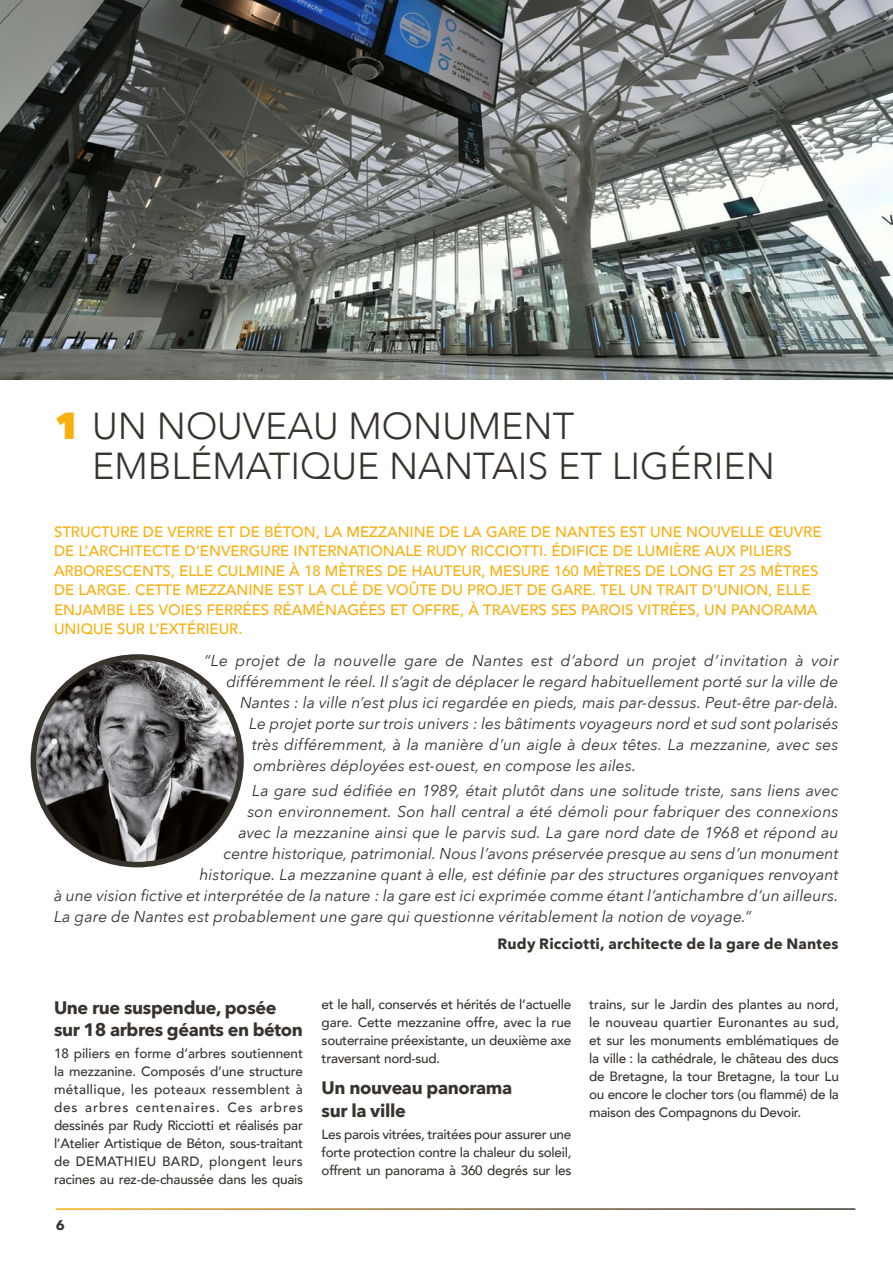
<style>
.page{position:relative;width:893px;height:1263px;background:#fff}
.page>*{position:absolute;margin:0;border:0;box-sizing:border-box;transform-origin:0 0}
.t1{font:300 37.5px/40.5px "Avenir";color:#39332e}
.TitreParagraphe{font:700 18px/22.5px "Avenir Next";letter-spacing:-.02em;color:#39332e}
.BlaBlaBla{font:italic 15.75px "Avenir Next";color:#39332e}
.BlaBlaBla-2{font:italic 15.75px "Avenir Next";letter-spacing:.02em;color:#39332e}
.TxtIntro{font:500 15px/19.5px "Avenir";color:#f9af0e}
.BlaBlaGens{font:700 15px "Avenir Next";letter-spacing:.01em;color:#39332e}
.t2{font:700 14.1px "Avenir Next";color:#39332e}
.TxtCourant{font:500 13.5px/18px "Avenir";letter-spacing:-.02em;color:#39332e;text-align:justify}
.s1{font-family:"Avenir Next";font-weight:800;color:#f9af0e}
</style>
<div class="page">
<img style="left:33px;top:657px;width:208px;height:208px;border-radius:104px">
<div style="left:31px;top:654px;width:213px;height:213px;border:6px solid #39332e;border-radius:50%"></div>
<img style="left:0;top:0;width:893px;height:380px">
<p class="t1" style="left:92px;top:405px;width:684px;text-indent:-38px"><span class="s1">1</span> UN NOUVEAU MONUMENT<br>EMBLÉMATIQUE NANTAIS ET LIGÉRIEN</p>
<p class="TxtIntro" style="left:54px;top:521px;width:769px">STRUCTURE DE VERRE ET DE BÉTON, LA MEZZANINE DE LA GARE DE NANTES EST UNE NOUVELLE ŒUVRE DE L’ARCHITECTE D’ENVERGURE INTERNATIONALE RUDY RICCIOTTI. ÉDIFICE DE LUMIÈRE AUX PILIERS ARBORESCENTS, ELLE CULMINE À 18 MÈTRES DE HAUTEUR, MESURE 160 MÈTRES DE LONG ET 25 MÈTRES DE LARGE. CETTE MEZZANINE EST LA CLÉ DE VOÛTE DU PROJET DE GARE. TEL UN TRAIT D’UNION, ELLE ENJAMBE LES VOIES FERRÉES RÉAMÉNAGÉES ET OFFRE, À TRAVERS SES PAROIS VITRÉES, UN PANORAMA UNIQUE SUR L’EXTÉRIEUR.</p>
<p class="BlaBlaBla-2" style="left:204px;top:647px;width:636px">“Le projet de la nouvelle gare de Nantes est d’abord un projet d’invitation à voir</p>
<p class="BlaBlaBla" style="left:226px;top:668px;width:613px">différemment le réel. Il s’agit de déplacer le regard habituellement porté sur la ville de</p>
<p class="BlaBlaBla" style="left:240px;top:689px;width:600px">Nantes : la ville n’est plus ici regardée en pieds, mais par-dessus. Peut-être par-delà.</p>
<p class="BlaBlaBla" style="left:249px;top:710px;width:591px">Le projet porte sur trois univers : les bâtiments voyageurs nord et sud sont polarisés</p>
<p class="BlaBlaBla" style="left:252px;top:731px;width:588px">très différemment, à la manière d’un aigle à deux têtes. La mezzanine, avec ses</p>
<p class="BlaBlaBla" style="left:254px;top:752px;width:384px">ombrières déployées est-ouest, en compose les ailes.</p>
<p class="BlaBlaBla" style="left:252px;top:777px;width:588px">La gare sud édifiée en 1989, était plutôt dans une solitude triste, sans liens avec</p>
<p class="BlaBlaBla" style="left:248px;top:798px;width:593px">son environnement. Son hall central a été démoli pour fabriquer des connexions</p>
<p class="BlaBlaBla" style="left:238px;top:819px;width:601px">avec la mezzanine ainsi que le parvis sud. La gare nord date de 1968 et répond au</p>
<p class="BlaBlaBla" style="left:224px;top:840px;width:616px">centre historique, patrimonial. Nous l’avons préservée presque au sens d’un monument</p>
<p class="BlaBlaBla" style="left:200px;top:861px;width:641px">historique. La mezzanine quant à elle, est définie par des structures organiques renvoyant</p>
<p class="BlaBlaBla" style="left:54px;top:882px;width:786px">à une vision fictive et interprétée de la nature : la gare est ici exprimée comme étant l’antichambre d’un ailleurs.</p>
<p class="BlaBlaBla" style="left:54px;top:903px;width:699px">La gare de Nantes est probablement une gare qui questionne véritablement la notion de voyage.”</p>
<p class="BlaBlaGens" style="left:498px;top:930px;width:342px">Rudy Ricciotti, architecte de la gare de Nantes</p>
<p class="TitreParagraphe" style="left:54px;top:996px;width:251px">Une rue suspendue, posée sur 18 arbres géants en béton</p>
<p class="TxtCourant" style="left:54px;top:1044px;width:251px">18 piliers en forme d’arbres soutiennent la mezzanine. Composés d’une structure métallique, les poteaux ressemblent à des arbres centenaires. Ces arbres dessinés par Rudy Ricciotti et réalisés par l’Atelier Artistique de Béton, sous-traitant de DEMATHIEU BARD, plongent leurs racines au rez-de-chaussée dans les quais</p>
<p class="t2" style="left:56px;top:1213px;width:11px">6</p>
<p class="TxtCourant" style="left:322px;top:995px;width:251px">et le hall, conservés et hérités de l’actuelle gare. Cette mezzanine offre, avec la rue souterraine préexistante, un deuxième axe traversant nord-sud.</p>
<p class="TitreParagraphe" style="left:322px;top:1076px;width:192px">Un nouveau panorama sur la ville</p>
<p class="TxtCourant" style="left:322px;top:1124px;width:251px">Les parois vitrées, traitées pour assurer une forte protection contre la chaleur du soleil, offrent un panorama à 360 degrés sur les</p>
<p class="TxtCourant" style="left:589px;top:995px;width:251px">trains, sur le Jardin des plantes au nord, le nouveau quartier Euronantes au sud, et sur les monuments emblématiques de la ville : la cathédrale, le château des ducs de Bretagne, la tour Bretagne, la tour Lu ou encore le clocher tors (ou flammé) de la maison des Compagnons du Devoir.</p>
</div>
